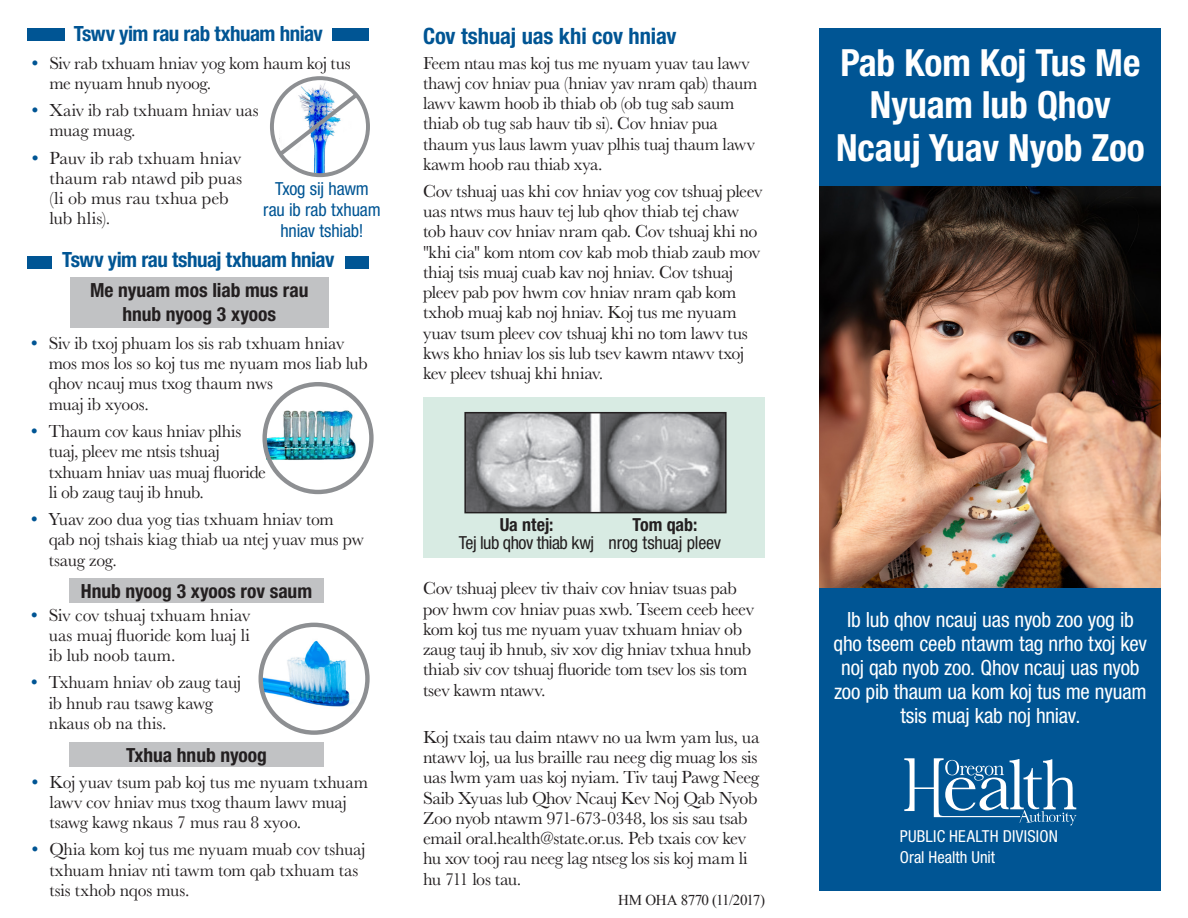
<style>
.page{position:relative;width:1188px;height:918px;background:#fff}
.page>*{position:absolute;margin:0;border:0;box-sizing:border-box;transform-origin:0 0}
.t1{font:700 condensed 37.5px/42.8px "Helvetica Neue LT Std";color:#fff;text-align:center}
.t2{font:700 condensed 22.5px "Helvetica Neue LT Std";letter-spacing:-.005em;color:#005594}
.t3{font:condensed 21px/24px "Helvetica Neue LT Std";letter-spacing:-.01em;color:#fff;text-align:center}
.t4{font:700 condensed 21px "Helvetica Neue LT Std";letter-spacing:-.025em;color:#005594}
.t5{font:700 condensed 19.5px/24px "Helvetica Neue LT Std";letter-spacing:-.005em;color:#231f20;text-align:center}
.t6{font:18px/20.2px "Baskerville URW";letter-spacing:-.02em;color:#231f20}
.t7{font:18px/20.2px "Baskerville URW";color:#231f20;text-align:right}
.t8{font:condensed 18px "Helvetica Neue LT Std";letter-spacing:-.01em;color:#005594}
.t9{font:condensed 18px "Helvetica Neue LT Std";letter-spacing:-.015em;color:#231f20}
.t10{font:700 condensed 18px "Helvetica Neue LT Std";letter-spacing:-.005em;color:#231f20}
.t11{font:condensed 16.5px/21px "Helvetica Neue LT Std";letter-spacing:.01em;color:#fff}
.t12{font:15px "Times New Roman";letter-spacing:-.035em;color:#231f20}
.s1{color:#005594}
</style>
<div class="page">
<div style="left:820px;top:500px;width:341px;height:391px;background:#005594"></div>
<div style="left:27px;top:256px;width:342px;height:13px;background:#005594"></div>
<div style="left:69px;top:742px;width:255px;height:25px;background:#c1c2c4"></div>
<div style="left:69px;top:578px;width:255px;height:25px;background:#c1c2c4"></div>
<div style="left:70px;top:277px;width:258px;height:51px;background:#c1c2c4"></div>
<div style="left:27px;top:28px;width:342px;height:12px;background:#005594"></div>
<div style="left:423px;top:397px;width:342px;height:161px;background:#d8ebe3"></div>
<div style="left:65px;top:26px;width:267px;height:16px;background:#fff"></div>
<div style="left:52px;top:252px;width:292px;height:21px;background:#fff"></div>
<img style="left:282px;top:77px;width:70px;height:99px">
<img style="left:274px;top:89px;width:88px;height:71px">
<div style="left:270px;top:76px;width:100px;height:101px;border:4px solid #8d8f92;border-radius:50%"></div>
<img style="left:267px;top:397px;width:104px;height:78px">
<div style="left:262px;top:382px;width:112px;height:112px;border:4px solid #8d8f92;border-radius:50%"></div>
<img style="left:262px;top:635px;width:97px;height:82px">
<div style="left:259px;top:623px;width:111px;height:112px;border:4px solid #8d8f92;border-radius:50%"></div>
<img style="left:467px;top:415px;width:257px;height:95px">
<div style="left:464px;top:412px;width:263px;height:101px;border:2px solid #231f20"></div>
<div style="left:820px;top:28px;width:341px;height:472px;background:#005594"></div>
<img style="left:820px;top:187px;width:341px;height:401px">
<svg style="left:904px;top:758px;width:172px;height:68px"></svg>
<p class="t4" style="left:74px;top:21px;width:251px">Tswv yim rau rab txhuam hniav</p>
<p class="t6" style="left:49px;top:53px;width:303px;text-indent:-20px"><span class="s1">•</span> Siv rab txhuam hniav yog kom haum koj tus me nyuam hnub nyoog.</p>
<p class="t6" style="left:49px;top:100px;width:211px;text-indent:-20px"><span class="s1">•</span> Xaiv ib rab txhuam hniav uas muag muag.</p>
<p class="t7" style="left:29px;top:148px;width:215px"><span class="s1">•</span> Pauv ib rab txhuam hniav thaum rab ntawd pib puas</p>
<p class="t7" style="left:49px;top:188px;width:181px">(li ob mus rau txhua peb</p>
<p class="t6" style="left:49px;top:209px;width:63px">lub hlis).</p>
<p class="t8" style="left:275px;top:178px;width:95px">Txog sij hawm</p>
<p class="t8" style="left:263px;top:199px;width:119px">rau ib rab txhuam</p>
<p class="t8" style="left:280px;top:220px;width:85px">hniav tshiab!</p>
<p class="t4" style="left:62px;top:247px;width:274px">Tswv yim rau tshuaj txhuam hniav</p>
<p class="t5" style="left:90px;top:278px;width:220px">Me nyuam mos liab mus rau hnub nyoog 3 xyoos</p>
<p class="t6" style="left:49px;top:333px;width:320px;text-indent:-20px"><span class="s1">•</span> Siv ib txoj phuam los sis rab txhuam hniav mos mos los so koj tus me nyuam mos liab lub qhov ncauj mus txog thaum nws<br>muaj ib xyoos.</p>
<p class="t6" style="left:49px;top:421px;width:219px;text-indent:-20px"><span class="s1">•</span> Thaum cov kaus hniav plhis tuaj, pleev me ntsis tshuaj txhuam hniav uas muaj fuoride li ob zaug tauj ib hnub.</p>
<p class="t6" style="left:49px;top:509px;width:316px;text-indent:-20px"><span class="s1">•</span> Yuav zoo dua yog tias txhuam hniav tom qab noj tshais kiag thiab ua ntej yuav mus pw tsaug zog.</p>
<p class="t5" style="left:81px;top:578px;width:233px">Hnub nyoog 3 xyoos rov saum</p>
<p class="t6" style="left:49px;top:605px;width:203px;text-align:justify;text-indent:-20px"><span class="s1">•</span> Siv cov tshuaj txhuam hniav uas muaj fuoride kom luaj li ib lub noob taum.</p>
<p class="t6" style="left:49px;top:673px;width:194px;text-indent:-20px"><span class="s1">•</span> Txhuam hniav ob zaug tauj ib hnub rau tsawg kawg nkaus ob na this.</p>
<p class="t5" style="left:126px;top:743px;width:142px">Txhua hnub nyoog</p>
<p class="t6" style="left:49px;top:772px;width:320px;text-indent:-20px"><span class="s1">•</span> Koj yuav tsum pab koj tus me nyuam txhuam lawv cov hniav mus txog thaum lawv muaj tsawg kawg nkaus 7 mus rau 8 xyoo.</p>
<p class="t6" style="left:49px;top:840px;width:317px;text-indent:-20px"><span class="s1">•</span> Qhia kom koj tus me nyuam muab cov tshuaj txhuam hniav nti tawm tom qab txhuam tas tsis txhob nqos mus.</p>
<h1 class="t2" style="left:423px;top:22px;width:255px">Cov tshuaj uas khi cov hniav</h1>
<p class="t6" style="left:423px;top:53px;width:336px">Feem ntau mas koj tus me nyuam yuav tau lawv thawj cov hniav pua (hniav yav nram qab) thaum lawv kawm hoob ib thiab ob (ob tug sab saum thiab ob tug sab hauv tib si). Cov hniav pua thaum yus laus lawm yuav plhis tuaj thaum lawv kawm hoob rau thiab xya.</p>
<p class="t6" style="left:423px;top:181px;width:341px">Cov tshuaj uas khi cov hniav yog cov tshuaj pleev uas ntws mus hauv tej lub qhov thiab tej chaw tob hauv cov hniav nram qab. Cov tshuaj khi no "khi cia" kom ntom cov kab mob thiab zaub mov thiaj tsis muaj cuab kav noj hniav. Cov tshuaj pleev pab pov hwm cov hniav nram qab kom txhob muaj kab noj hniav. Koj tus me nyuam yuav tsum pleev cov tshuaj khi no tom lawv tus kws kho hniav los sis lub tsev kawm ntawv txoj kev pleev tshuaj khi hniav.</p>
<p class="t10" style="left:500px;top:514px;width:55px">Ua ntej:</p>
<p class="t10" style="left:633px;top:514px;width:66px">Tom qab:</p>
<p class="t9" style="left:459px;top:532px;width:264px">Tej lub qhov thiab kwj nrog tshuaj pleev</p>
<p class="t6" style="left:423px;top:579px;width:333px">Cov tshuaj pleev tiv thaiv cov hniav tsuas pab pov hwm cov hniav puas xwb. Tseem ceeb heev kom koj tus me nyuam yuav txhuam hniav ob zaug tauj ib hnub, siv xov dig hniav txhua hnub thiab siv cov tshuaj fuoride tom tsev los sis tom tsev kawm ntawv.</p>
<p class="t6" style="left:423px;top:727px;width:338px">Koj txais tau daim ntawv no ua lwm yam lus, ua ntawv loj, ua lus braille rau neeg dig muag los sis uas lwm yam uas koj nyiam. Tiv tauj Pawg Neeg Saib Xyuas lub Qhov Ncauj Kev Noj Qab Nyob Zoo nyob ntawm 971-673-0348, los sis sau tsab email oral.health@state.or.us. Peb txais cov kev hu xov tooj rau neeg lag ntseg los sis koj mam li hu 711 los tau.</p>
<p class="t12" style="left:618px;top:890px;width:148px">HM OHA 8770 (11/2017)</p>
<p class="t1" style="left:836px;top:40px;width:310px">Pab Kom Koj Tus Me<br>Nyuam lub Qhov<br>Ncauj Yuav Nyob Zoo</p>
<p class="t3" style="left:834px;top:608px;width:315px">Ib lub qhov ncauj uas nyob zoo yog ib qho tseem ceeb ntawm tag nrho txoj kev noj qab nyob zoo. Qhov ncauj uas nyob zoo pib thaum ua kom koj tus me nyuam tsis muaj kab noj hniav.</p>
<p class="t11" style="left:900px;top:825px;width:160px">PUBLIC HEALTH DIVISION<br>Oral Health Unit</p>
</div>
